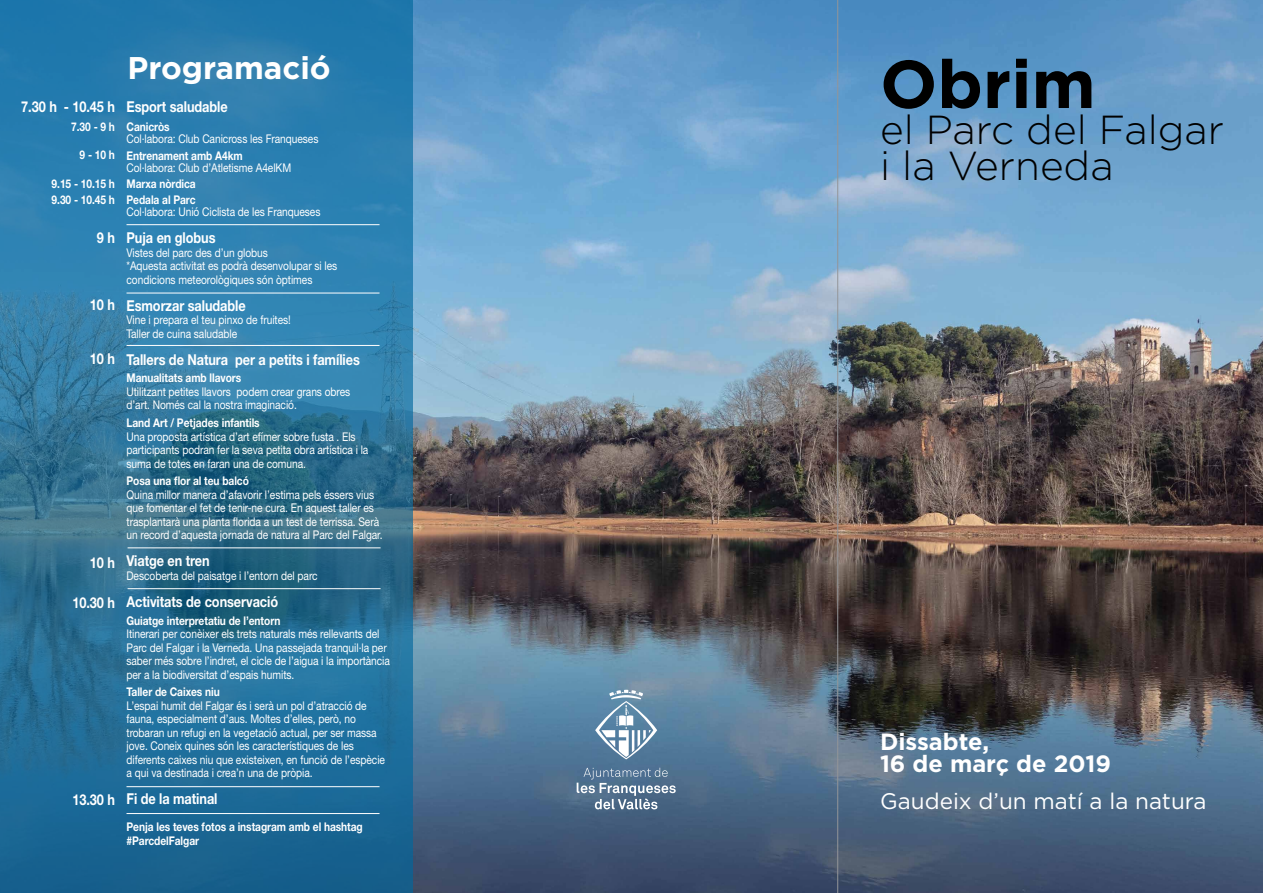
<style>
.page{position:relative;width:1263px;height:893px;background:#fff}
.page>*{position:absolute;margin:0;border:0;box-sizing:border-box;transform-origin:0 0}
.t1{font:700 67.5px "Gotham";color:#000}
.t2{font:300 40.5px/36px "Gotham";color:#000}
.t3{font:700 31.35px "Gotham";color:#fff}
.t4{font:700 23.55px/21.6px "Gotham";color:#fff}
.t5{font:22.5px "Gotham";color:#fff}
.t6{font:700 15px "Helvetica Neue";letter-spacing:-.005em;color:#fff;scale:.85 1}
.t7{font:12px/13.5px "Helvetica Neue";letter-spacing:-.005em;color:#fff;scale:.85 1}
.t8{font:700 12px/16.2px "Helvetica Neue";letter-spacing:-.005em;color:#fff;scale:.85 1}
</style>
<div class="page">
<img style="left:413px;top:0;width:850px;height:893px">
<svg style="left:0;top:0;width:413px;height:893px;background:#29759f"></svg>
<hr style="left:837px;top:0;width:1px;height:893px;background:#939598">
<hr style="left:126px;top:786px;width:253px;height:1px;background:#fff">
<hr style="left:126px;top:813px;width:253px;height:1px;background:#fff">
<hr style="left:128px;top:588px;width:253px;height:1px;background:#fff">
<hr style="left:128px;top:547px;width:253px;height:1px;background:#fff">
<hr style="left:126px;top:345px;width:253px;height:1px;background:#fff">
<hr style="left:126px;top:293px;width:253px;height:1px;background:#fff">
<hr style="left:126px;top:224px;width:253px;height:1px;background:#fff">
<svg style="left:577px;top:768px;width:99px;height:41px;background:#6e87a0"></svg>
<svg style="left:595px;top:690px;width:62px;height:69px"></svg>
<p class="t6" style="left:21px;top:97px;width:112px">7.30 h - 10.45 h</p>
<p class="t8" style="left:71px;top:119px;width:53px">7.30 - 9 h</p>
<p class="t8" style="left:80px;top:147px;width:43px">9 - 10 h</p>
<p class="t8" style="left:52px;top:175px;width:76px">9.15 - 10.15 h<br>9.30 - 10.45 h</p>
<p class="t6" style="left:97px;top:228px;width:23px">9 h</p>
<p class="t6" style="left:90px;top:296px;width:31px">10 h</p>
<p class="t6" style="left:90px;top:350px;width:31px">10 h</p>
<p class="t6" style="left:90px;top:553px;width:31px">10 h</p>
<p class="t6" style="left:72px;top:594px;width:52px">10.30 h</p>
<p class="t6" style="left:72px;top:790px;width:52px">13.30 h</p>
<h3 class="t3" style="left:128px;top:47px;width:205px">Programació</h3>
<p class="t6" style="left:126px;top:97px;width:121px">Esport saludable</p>
<p class="t8" style="left:126px;top:119px;width:52px">Canicròs</p>
<p class="t7" style="left:126px;top:132px;width:227px">Col·labora: Club Canicross les Franqueses</p>
<p class="t8" style="left:126px;top:147px;width:138px">Entrenament amb A4km</p>
<p class="t7" style="left:126px;top:160px;width:195px">Col·labora: Club d’Atletisme A4elKM</p>
<p class="t8" style="left:126px;top:175px;width:83px">Marxa nòrdica<br>Pedala al Parc</p>
<p class="t7" style="left:126px;top:205px;width:230px">Col·labora: Unió Ciclista de les Franqueses</p>
<p class="t6" style="left:126px;top:228px;width:106px">Puja en globus</p>
<p class="t7" style="left:126px;top:245px;width:249px">Vistes del parc des d’un globus<br>*Aquesta activitat es podrà desenvolupar si les condicions meteorològiques són òptimes</p>
<p class="t6" style="left:126px;top:296px;width:142px">Esmorzar saludable</p>
<p class="t7" style="left:126px;top:313px;width:195px">Vine i prepara el teu pinxo de fruites!<br>Taller de cuina saludable</p>
<p class="t6" style="left:126px;top:350px;width:276px">Tallers de Natura per a petits i famílies</p>
<p class="t8" style="left:126px;top:370px;width:137px">Manualitats amb llavors</p>
<p class="t7" style="left:126px;top:385px;width:265px">Utilitzant petites llavors podem crear grans obres d’art. Només cal la nostra imaginació.</p>
<p class="t8" style="left:126px;top:414px;width:158px">Land Art / Petjades infantils</p>
<p class="t7" style="left:126px;top:429px;width:286px">Una proposta artística d’art efímer sobre fusta . Els participants podran fer la seva petita obra artística i la suma de totes en faran una de comuna.</p>
<p class="t8" style="left:126px;top:473px;width:146px">Posa una flor al teu balcó</p>
<p class="t7" style="left:126px;top:488px;width:303px">Quina millor manera d’afavorir l’estima pels éssers vius que fomentar el fet de tenir-ne cura. En aquest taller es trasplantarà una planta florida a un test de terrissa. Serà un record d’aquesta jornada de natura al Parc del Falgar.</p>
<p class="t6" style="left:126px;top:552px;width:99px">Viatge en tren</p>
<p class="t7" style="left:126px;top:569px;width:226px">Descoberta del paisatge i l’entorn del parc</p>
<p class="t6" style="left:126px;top:592px;width:180px">Activitats de conservació</p>
<p class="t8" style="left:126px;top:612px;width:183px">Guiatge interpretatiu de l’entorn</p>
<p class="t7" style="left:126px;top:627px;width:311px">Itinerari per conèixer els trets naturals més rellevants del Parc del Falgar i la Verneda. Una passejada tranquil·la per saber més sobre l’indret, el cicle de l’aigua i la importància per a la biodiversitat d’espais humits.</p>
<p class="t8" style="left:126px;top:684px;width:111px">Taller de Caixes niu</p>
<p class="t7" style="left:126px;top:699px;width:306px">L’espai humit del Falgar és i serà un pol d’atracció de fauna, especialment d’aus. Moltes d’elles, però, no trobaran un refugi en la vegetació actual, per ser massa jove. Coneix quines són les característiques de les diferents caixes niu que existeixen, en funció de l’espècie a qui va destinada i crea’n una de pròpia.</p>
<p class="t6" style="left:126px;top:790px;width:109px">Fi de la matinal</p>
<p class="t8" style="left:126px;top:820px;width:280px;line-height:13.5px">Penja les teves fotos a instagram amb el hashtag #ParcdelFalgar</p>
<h1 class="t1" style="left:880px;top:39px;width:217px">Obrim</h1>
<h2 class="t2" style="left:880px;top:111px;width:345px">el Parc del Falgar i la Verneda</h2>
<h3 class="t4" style="left:880px;top:731px;width:232px">Dissabte,<br>16 de març de 2019</h3>
<h3 class="t5" style="left:880px;top:787px;width:328px">Gaudeix d’un matí a la natura</h3>
</div>
